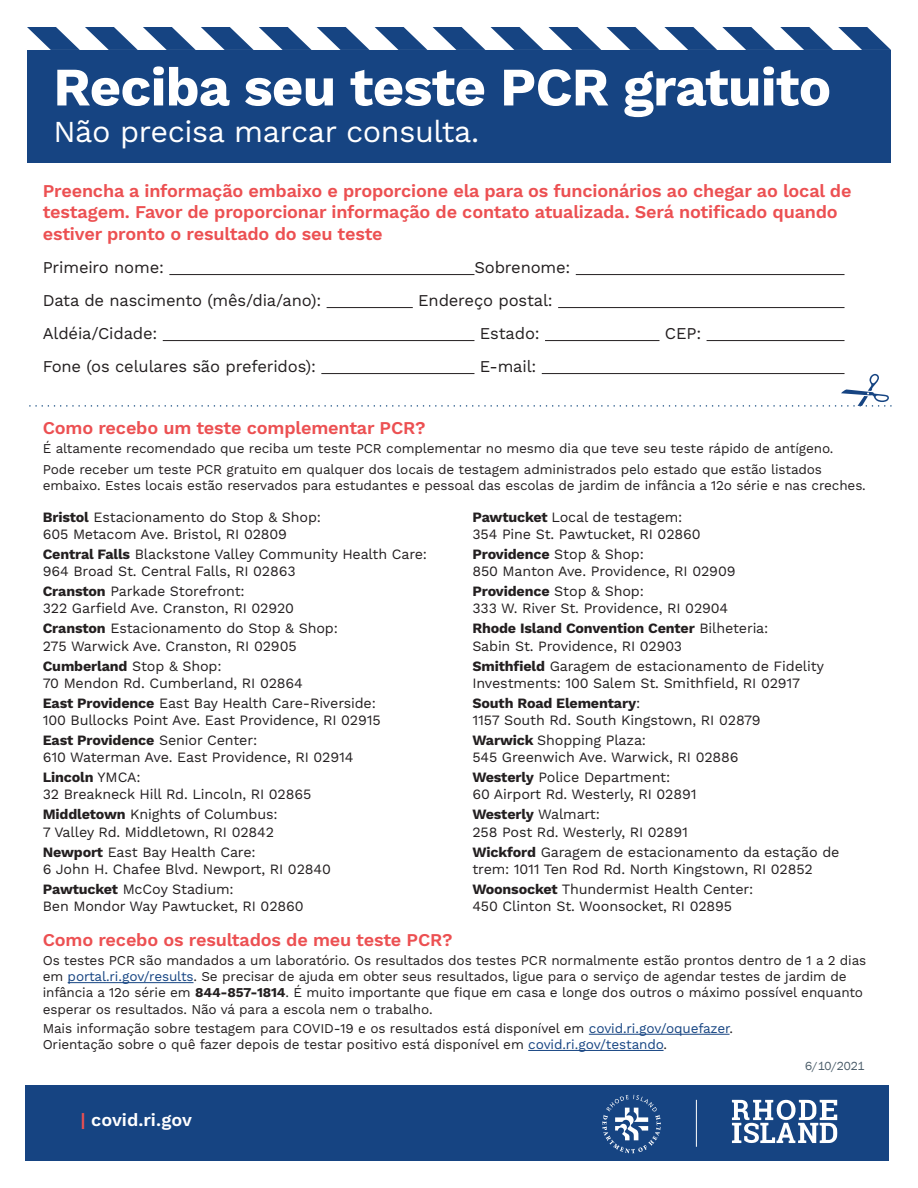
<style>
.page{position:relative;width:918px;height:1188px;background:#fff}
.page>*{position:absolute;margin:0;border:0;box-sizing:border-box;transform-origin:0 0}
.t1{font:700 54.15px "Work Sans";letter-spacing:-.015em;color:#fff}
.t2{font:30.45px "Work Sans";letter-spacing:-.015em;color:#fff}
.t3{font:600 18px/21.6px "Work Sans";letter-spacing:-.01em;color:#ec5052}
.t4{font:600 18px "Work Sans";color:#fff}
.t5{font:16.5px "Work Sans";letter-spacing:-.01em;color:#231f20}
.t6{font:14.25px/17.1px "Work Sans";letter-spacing:-.01em;color:#231f20}
.t7{font:13.5px/16.2px "Work Sans";letter-spacing:-.01em;color:#231f20}
.t8{font:12px "Franklin Gothic";letter-spacing:-.015em;color:#475966}
.s1{font-weight:700}
.s2{color:#164482}
.s3{color:#ec5052}
</style>
<div class="page">
<svg style="left:27px;top:27px;width:342px;height:23px"></svg>
<svg style="left:375px;top:27px;width:52px;height:23px"></svg>
<svg style="left:433px;top:27px;width:52px;height:23px"></svg>
<svg style="left:491px;top:27px;width:52px;height:23px"></svg>
<svg style="left:549px;top:27px;width:342px;height:23px"></svg>
<div style="left:27px;top:50px;width:864px;height:113px;background:#164482"></div>
<div style="left:26px;top:1085px;width:864px;height:76px;background:#164482"></div>
<svg style="left:732px;top:1100px;width:105px;height:43px"></svg>
<hr style="left:696px;top:1100px;width:1px;height:47px;background:#fff">
<svg style="left:602px;top:1095px;width:59px;height:58px"></svg>
<hr style="left:169px;top:274px;width:305px;height:1px;background:#231f20">
<hr style="left:576px;top:274px;width:269px;height:1px;background:#231f20">
<hr style="left:327px;top:307px;width:86px;height:1px;background:#231f20">
<hr style="left:558px;top:307px;width:287px;height:1px;background:#231f20">
<hr style="left:163px;top:340px;width:311px;height:1px;background:#231f20">
<hr style="left:545px;top:340px;width:115px;height:1px;background:#231f20">
<hr style="left:707px;top:340px;width:138px;height:1px;background:#231f20">
<hr style="left:321px;top:373px;width:153px;height:1px;background:#231f20">
<hr style="left:542px;top:373px;width:303px;height:1px;background:#231f20">
<hr style="left:68px;top:982px;width:126px;height:1px;background:#164482">
<hr style="left:589px;top:1034px;width:141px;height:1px;background:#164482">
<hr style="left:528px;top:1050px;width:136px;height:1px;background:#164482">
<svg style="left:29px;top:374px;width:862px;height:33px"></svg>
<h1 class="t1" style="left:53px;top:56px;width:779px">Reciba seu teste PCR gratuito</h1>
<h2 class="t2" style="left:53px;top:113px;width:427px">Não precisa marcar consulta.</h2>
<p class="t3" style="left:43px;top:181px;width:810px">Preencha a informação embaixo e proporcione ela para os funcionários ao chegar ao local de testagem. Favor de proporcionar informação de contato atualizada. Será notificado quando estiver pronto o resultado do seu teste</p>
<p class="t5" style="left:43px;top:258px;width:123px">Primeiro nome:</p>
<p class="t5" style="left:474px;top:258px;width:98px">Sobrenome:</p>
<p class="t5" style="left:43px;top:291px;width:280px">Data de nascimento (mês/dia/ano):</p>
<p class="t5" style="left:418px;top:291px;width:136px">Endereço postal:</p>
<p class="t5" style="left:43px;top:324px;width:116px">Aldéia/Cidade:</p>
<p class="t5" style="left:480px;top:324px;width:61px">Estado:</p>
<p class="t5" style="left:665px;top:324px;width:38px">CEP:</p>
<p class="t5" style="left:43px;top:357px;width:275px">Fone (os celulares são preferidos):</p>
<p class="t5" style="left:480px;top:357px;width:58px">E-mail:</p>
<p class="t3" style="left:43px;top:418px;width:384px">Como recebo um teste complementar PCR?</p>
<p class="t7" style="left:43px;top:439px;width:792px;line-height:20.7px">É altamente recomendado que reciba um teste PCR complementar no mesmo dia que teve seu teste rápido de antígeno.<br>Pode receber um teste PCR gratuito em qualquer dos locais de testagem administrados pelo estado que estão listados</p>
<p class="t7" style="left:43px;top:478px;width:825px">embaixo. Estes locais estão reservados para estudantes e pessoal das escolas de jardim de infância a 12o série e nas creches.</p>
<p class="t6" style="left:43px;top:509px;width:280px"><span class="s1">Bristol</span> Estacionamento do Stop &amp; Shop:<br>605 Metacom Ave. Bristol, RI 02809</p>
<p class="t6" style="left:43px;top:546px;width:386px"><span class="s1">Central Falls</span> Blackstone Valley Community Health Care:<br>964 Broad St. Central Falls, RI 02863</p>
<p class="t6" style="left:43px;top:583px;width:253px"><span class="s1">Cranston</span> Parkade Storefront:<br>322 Garfield Ave. Cranston, RI 02920</p>
<p class="t6" style="left:43px;top:621px;width:297px"><span class="s1">Cranston</span> Estacionamento do Stop &amp; Shop:<br>275 Warwick Ave. Cranston, RI 02905</p>
<p class="t6" style="left:43px;top:658px;width:262px"><span class="s1">Cumberland</span> Stop &amp; Shop:<br>70 Mendon Rd. Cumberland, RI 02864</p>
<p class="t6" style="left:43px;top:695px;width:340px"><span class="s1">East Providence</span> East Bay Health Care-Riverside:<br>100 Bullocks Point Ave. East Providence, RI 02915</p>
<p class="t6" style="left:43px;top:732px;width:312px"><span class="s1">East Providence</span> Senior Center:<br>610 Waterman Ave. East Providence, RI 02914</p>
<p class="t6" style="left:43px;top:769px;width:270px"><span class="s1">Lincoln</span> YMCA:<br>32 Breakneck Hill Rd. Lincoln, RI 02865</p>
<p class="t6" style="left:43px;top:807px;width:236px"><span class="s1">Middletown</span> Knights of Columbus:<br>7 Valley Rd. Middletown, RI 02842</p>
<p class="t6" style="left:43px;top:844px;width:290px"><span class="s1">Newport</span> East Bay Health Care:<br>6 John H. Chafee Blvd. Newport, RI 02840</p>
<p class="t6" style="left:43px;top:881px;width:262px"><span class="s1">Pawtucket</span> McCoy Stadium:<br>Ben Mondor Way Pawtucket, RI 02860</p>
<p class="t6" style="left:472px;top:509px;width:230px"><span class="s1">Pawtucket</span> Local de testagem:<br>354 Pine St. Pawtucket, RI 02860</p>
<p class="t6" style="left:472px;top:546px;width:265px"><span class="s1">Providence</span> Stop &amp; Shop:<br>850 Manton Ave. Providence, RI 02909</p>
<p class="t6" style="left:472px;top:583px;width:257px"><span class="s1">Providence</span> Stop &amp; Shop:<br>333 W. River St. Providence, RI 02904</p>
<p class="t6" style="left:472px;top:621px;width:298px"><span class="s1">Rhode Island Convention Center</span> Bilheteria:<br>Sabin St. Providence, RI 02903</p>
<p class="t6" style="left:472px;top:658px;width:353px"><span class="s1">Smithfield</span> Garagem de estacionamento de Fidelity<br>Investments: 100 Salem St. Smithfield, RI 02917</p>
<p class="t6" style="left:472px;top:695px;width:290px"><span class="s1">South Road Elementary</span>:<br>1157 South Rd. South Kingstown, RI 02879</p>
<p class="t6" style="left:472px;top:732px;width:268px"><span class="s1">Warwick</span> Shopping Plaza:<br>545 Greenwich Ave. Warwick, RI 02886</p>
<p class="t6" style="left:472px;top:769px;width:226px"><span class="s1">Westerly</span> Police Department:<br>60 Airport Rd. Westerly, RI 02891</p>
<p class="t6" style="left:472px;top:807px;width:217px"><span class="s1">Westerly</span> Walmart:<br>258 Post Rd. Westerly, RI 02891</p>
<p class="t6" style="left:472px;top:844px;width:369px"><span class="s1">Wickford</span> Garagem de estacionamento da estação de trem: 1011 Ten Rod Rd. North Kingstown, RI 02852</p>
<p class="t6" style="left:472px;top:881px;width:282px"><span class="s1">Woonsocket</span> Thundermist Health Center:<br>450 Clinton St. Woonsocket, RI 02895</p>
<p class="t3" style="left:43px;top:930px;width:411px">Como recebo os resultados de meu teste PCR?</p>
<p class="t7" style="left:43px;top:953px;width:825px">Os testes PCR são mandados a um laboratório. Os resultados dos testes PCR normalmente estão prontos dentro de 1 a 2 dias em <span class="s2">portal.ri.gov/results</span>. Se precisar de ajuda em obter seus resultados, ligue para o serviço de agendar testes de jardim de infância a 12o série em <span class="s1">844-857-1814</span>. É muito importante que fique em casa e longe dos outros o máximo possível enquanto esperar os resultados. Não vá para a escola nem o trabalho.</p>
<p class="t7" style="left:43px;top:1021px;width:692px">Mais informação sobre testagem para COVID-19 e os resultados está disponível em <span class="s2">covid.ri.gov/oquefazer</span>.<br>Orientação sobre o quê fazer depois de testar positivo está disponível em <span class="s2">covid.ri.gov/testando</span>.</p>
<p class="t4" style="left:80px;top:1109px;width:113px"><span class="s3">|</span> covid.ri.gov</p>
<p class="t8" style="left:805px;top:1058px;width:61px">6/10/2021</p>
</div>
